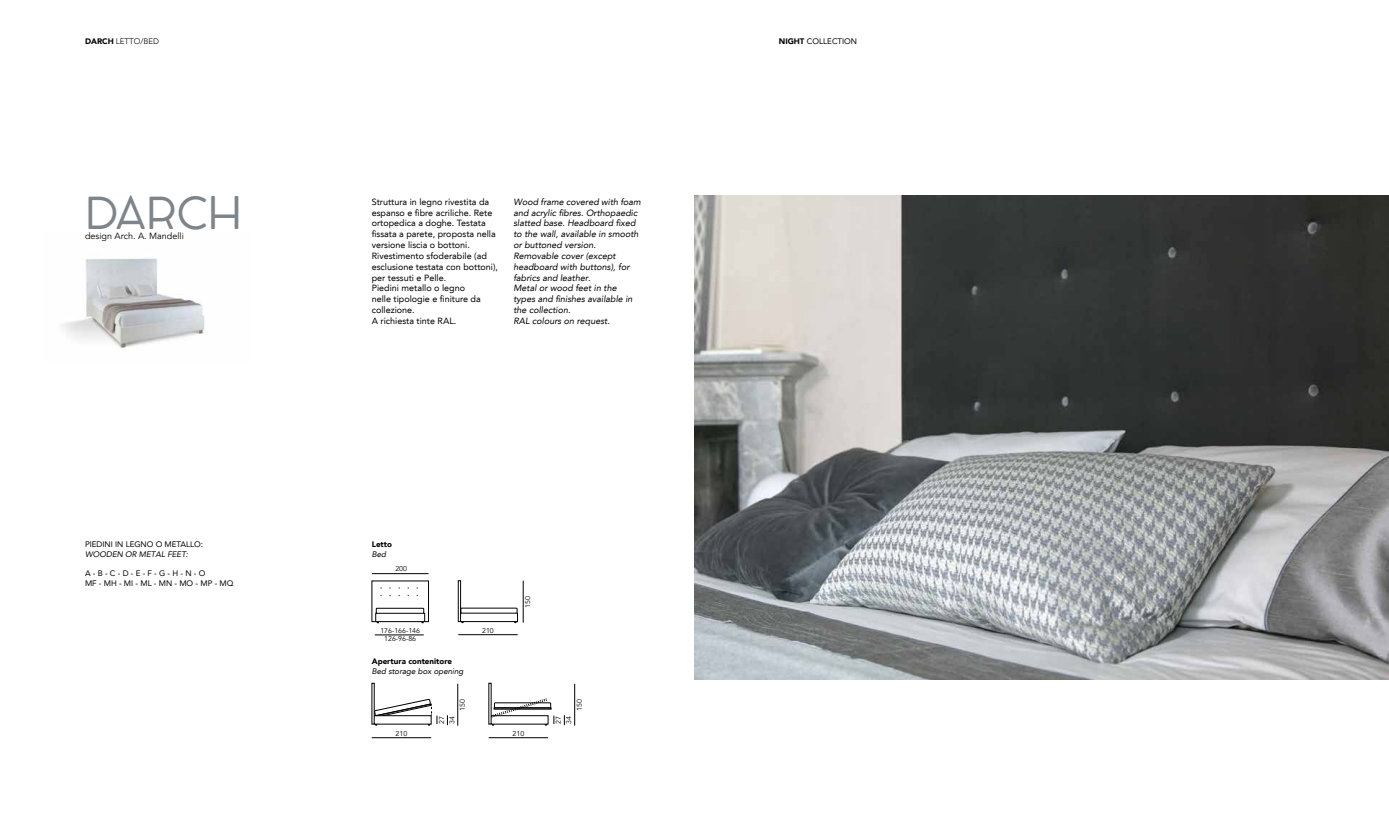
<style>
.page{position:relative;width:1389px;height:823px;background:#fff}
.page>*{position:absolute;margin:0;border:0;box-sizing:border-box;transform-origin:0 0}
.t1{font:44px "COCOMAT";color:#7d858b}
.t2{font:9px/10.8px "Avenir";color:#000}
.t3{font:italic 9px/10.8px "Avenir";color:#000}
.t4{font:9px "Avenir";color:#000}
.t5{font:8px/9.6px "Avenir";color:#000}
.t6{font:italic 8px "Avenir";color:#000}
.t7{font:900 8px "Avenir";color:#000}
.t8{font:300 8px "Avenir";color:#000}
.t9{font:7px/10.3px "Avenir";color:#000}
.s1{font-weight:900}
</style>
<div class="page">
<img style="left:62px;top:258px;width:143px;height:91px">
<img style="left:694px;top:196px;width:695px;height:482px">
<hr style="left:375px;top:634px;width:49px;height:1px;background:#000">
<hr style="left:372px;top:573px;width:57px;height:1px;background:#000">
<div style="left:376px;top:612px;width:49px;height:9px;border:1px solid #000"></div>
<svg style="left:376px;top:607px;width:48px;height:15px"></svg>
<hr style="left:458px;top:634px;width:60px;height:1px;background:#000">
<svg style="left:458px;top:580px;width:60px;height:42px"></svg>
<hr style="left:523px;top:580px;width:1px;height:42px;background:#000">
<hr style="left:372px;top:737px;width:59px;height:1px;background:#000">
<hr style="left:458px;top:683px;width:1px;height:42px;background:#000">
<svg style="left:372px;top:682px;width:66px;height:42px"></svg>
<hr style="left:489px;top:737px;width:59px;height:1px;background:#000">
<svg style="left:489px;top:682px;width:66px;height:42px"></svg>
<hr style="left:575px;top:683px;width:1px;height:42px;background:#000">
<p class="t8" style="left:85px;top:37px;width:76px"><span class="s1">DARCH</span> LETTO/BED</p>
<p class="t5" style="left:779px;top:37px;width:80px"><span class="s1">NIGHT</span> COLLECTION</p>
<h1 class="t1" style="left:85px;top:184px;width:158px">DARCH</h1>
<p class="t4" style="left:85px;top:232px;width:100px">design Arch. A. Mandelli</p>
<p class="t5" style="left:85px;top:540px;width:120px">PIEDINI IN LEGNO O METALLO:</p>
<p class="t6" style="left:85px;top:550px;width:105px">WOODEN OR METAL FEET:</p>
<p class="t5" style="left:85px;top:568px;width:150px">A - B - C - D - E - F - G - H - N - O<br>MF - MH - MI - ML - MN - MO - MP - MQ</p>
<p class="t2" style="left:372px;top:197px;width:128px">Struttura in legno rivestita da espanso e fibre acriliche. Rete ortopedica a doghe. Testata fissata a parete, proposta nella versione liscia o bottoni.<br>Rivestimento sfoderabile (ad esclusione testata con bottoni), per tessuti e Pelle.<br>Piedini metallo o legno<br>nelle tipologie e finiture da collezione.<br>A richiesta tinte RAL.</p>
<p class="t3" style="left:513px;top:197px;width:129px">Wood frame covered with foam and acrylic fibres. Orthopaedic slatted base. Headboard fixed to the wall, available in smooth or buttoned version.<br>Removable cover (except headboard with buttons), for fabrics and leather.<br>Metal or wood feet in the<br>types and finishes available in the collection.<br>RAL colours on request.</p>
<p class="t7" style="left:372px;top:540px;width:22px">Letto</p>
<p class="t6" style="left:372px;top:550px;width:16px">Bed</p>
<p class="t9" style="left:395px;top:564px;width:13px">200</p>
<p class="t9" style="left:380px;top:626px;width:41px;line-height:8.4px;text-align:center">176-166-146<br>126-96-86</p>
<p class="t7" style="left:372px;top:657px;width:82px">Apertura contenitore</p>
<p class="t6" style="left:372px;top:666px;width:93px">Bed storage box opening</p>
<p class="t9" style="left:458px;top:710px;width:13px;rotate:-90deg">150</p>
<p class="t9" style="left:396px;top:728px;width:13px">210</p>
<p class="t9" style="left:437px;top:723px;width:10px;rotate:-90deg">27<br>34</p>
<p class="t9" style="left:482px;top:625px;width:13px">210</p>
<p class="t9" style="left:523px;top:607px;width:13px;rotate:-90deg">150</p>
<p class="t9" style="left:513px;top:728px;width:13px">210</p>
<p class="t9" style="left:575px;top:710px;width:13px;rotate:-90deg">150</p>
<p class="t9" style="left:554px;top:723px;width:10px;rotate:-90deg">27<br>34</p>
</div>
